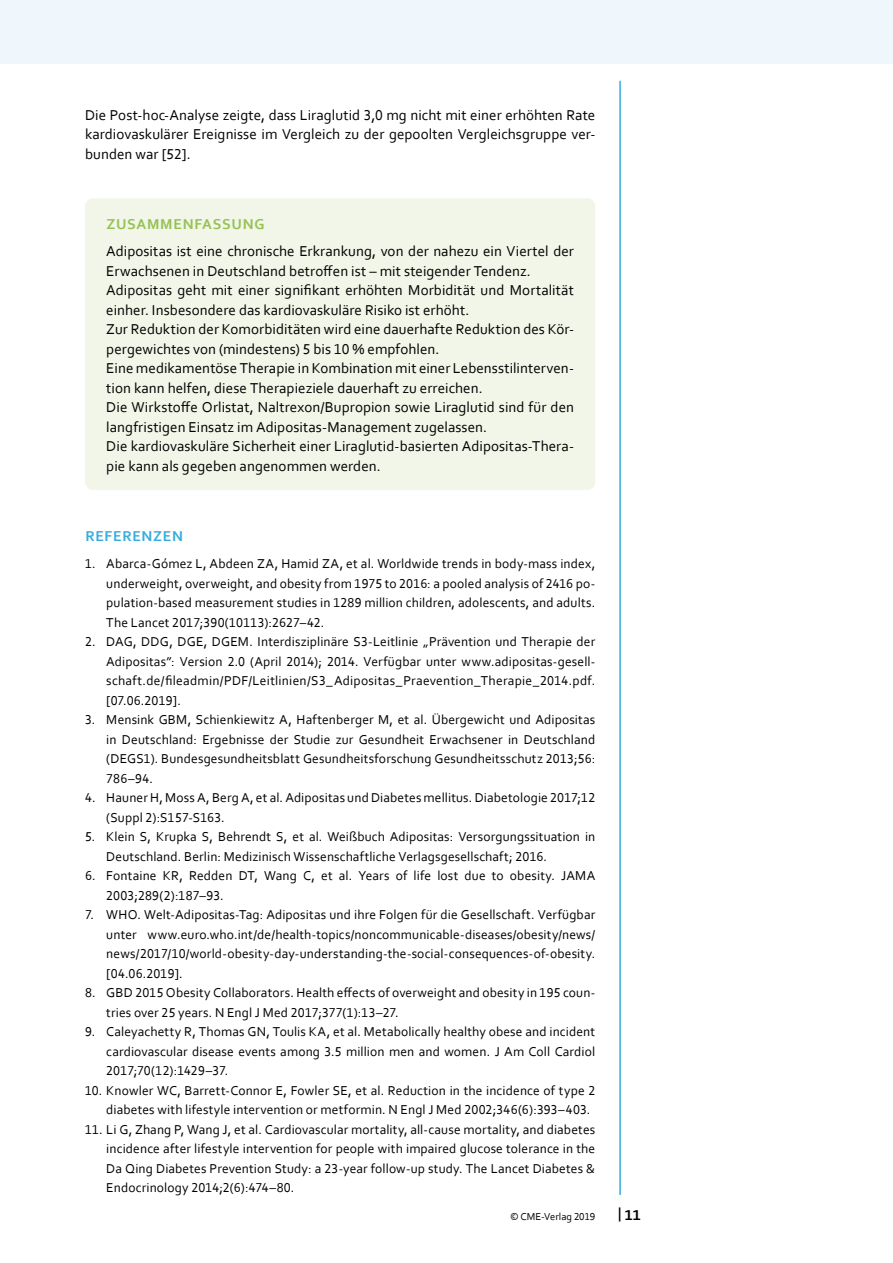
<style>
.page{position:relative;width:893px;height:1263px;background:#fff}
.page>*{position:absolute;margin:0;border:0;box-sizing:border-box;transform-origin:0 0}
.t1{font:15px/19.5px "Corbel";letter-spacing:.005em;color:#000;text-align:justify}
.t2{font:700 15px "Corbel";letter-spacing:.05em;color:#95c154}
.t3{font:700 15px "Corbel";letter-spacing:.045em;color:#36acde}
.t4{font:700 15px "Corbel";color:#000}
.t5{font:13.5px/19.5px "Corbel";letter-spacing:.01em;color:#000;text-align:justify}
.t6{font:10.5px "Corbel";color:#000}
</style>
<div class="page">
<div style="left:0;top:0;width:893px;height:64px;background:#f0f7fc"></div>
<hr style="left:619px;top:81px;width:2px;height:1114px;background:#36acde">
<div style="left:85px;top:198px;width:510px;height:292px;background:#f1f6e8;border-radius:9px"></div>
<p class="t1" style="left:85px;top:105px;width:512px">Die Post-hoc-Analyse zeigte, dass Liraglutid 3,0 mg nicht mit einer erhöhten Rate kardiovaskulärer Ereignisse im Vergleich zu der gepoolten Vergleichsgruppe ver&shy;bunden war [52].</p>
<p class="t2" style="left:107px;top:215px;width:159px">ZUSAMMENFASSUNG</p>
<p class="t1" style="left:106px;top:241px;width:469px;text-align:left">Adipositas ist eine chronische Erkrankung, von der nahezu ein Viertel der Erwachsenen in Deutschland betroffen ist – mit steigender Tendenz.<br>Adipositas geht mit einer signifikant erhöhten Morbidität und Mortalität einher. Insbesondere das kardiovaskuläre Risiko ist erhöht.<br>Zur Reduktion der Komorbiditäten wird eine dauerhafte Reduktion des Kör&shy;pergewichtes von (mindestens) 5 bis 10 % empfohlen.<br>Eine medikamentöse Therapie in Kombination mit einer Lebensstilinterven&shy;tion kann helfen, diese Therapieziele dauerhaft zu erreichen.<br>Die Wirkstoffe Orlistat, Naltrexon/Bupropion sowie Liraglutid sind für den langfristigen Einsatz im Adipositas-Management zugelassen.<br>Die kardiovaskuläre Sicherheit einer Liraglutid-basierten Adipositas-Thera&shy;pie kann als gegeben angenommen werden.</p>
<p class="t3" style="left:85px;top:527px;width:99px">REFERENZEN</p>
<p class="t5" style="left:106px;top:554px;width:490px;text-indent:-21px">1. Abarca-Gómez L, Abdeen ZA, Hamid ZA, et al. Worldwide trends in body-mass index, underweight, overweight, and obesity from 1975 to 2016: a pooled analysis of 2416 po&shy;pulation-based measurement studies in 1289 million children, adolescents, and adults.<br>The Lancet 2017;390(10113):2627–42.</p>
<p class="t5" style="left:106px;top:632px;width:490px;text-indent:-21px">2. DAG, DDG, DGE, DGEM. Interdisziplinäre S3-Leitlinie „Prävention und Therapie der Adipositas”: Version 2.0 (April 2014); 2014. Verfügbar unter www.adipositas-gesell&shy;schaft.de/fileadmin/PDF/Leitlinien/S3_Adipositas_Praevention_Therapie_2014.pdf. [07.06.2019].</p>
<p class="t5" style="left:106px;top:710px;width:490px;text-indent:-21px">3. Mensink GBM, Schienkiewitz A, Haftenberger M, et al. Übergewicht und Adipositas in Deutschland: Ergebnisse der Studie zur Gesundheit Erwachsener in Deutschland (DEGS1). Bundesgesundheitsblatt Gesundheitsforschung Gesundheitsschutz 2013;56:<br>786–94.</p>
<p class="t5" style="left:106px;top:788px;width:490px;text-indent:-21px">4. Hauner H, Moss A, Berg A, et al. Adipositas und Diabetes mellitus. Diabetologie 2017;12 (Suppl 2):S157-S163.</p>
<p class="t5" style="left:106px;top:827px;width:490px;text-indent:-21px">5. Klein S, Krupka S, Behrendt S, et al. Weißbuch Adipositas: Versorgungssituation in<br>Deutschland. Berlin: Medizinisch Wissenschaftliche Verlagsgesellschaft; 2016.</p>
<p class="t5" style="left:106px;top:866px;width:490px;text-indent:-21px">6. Fontaine KR, Redden DT, Wang C, et al. Years of life lost due to obesity. JAMA<br>2003;289(2):187–93.</p>
<p class="t5" style="left:106px;top:905px;width:490px;text-indent:-21px">7. WHO. Welt-Adipositas-Tag: Adipositas und ihre Folgen für die Gesellschaft. Verfügbar unter www.euro.who.int/de/health-topics/noncommunicable-diseases/obesity/news/ news/2017/10/world-obesity-day-understanding-the-social-consequences-of-obesity. [04.06.2019].</p>
<p class="t5" style="left:106px;top:983px;width:490px;text-indent:-21px">8. GBD 2015 Obesity Collaborators. Health effects of overweight and obesity in 195 coun&shy;tries over 25 years. N Engl J Med 2017;377(1):13–27.</p>
<p class="t5" style="left:106px;top:1022px;width:490px;text-indent:-21px">9. Caleyachetty R, Thomas GN, Toulis KA, et al. Metabolically healthy obese and incident cardiovascular disease events among 3.5 million men and women. J Am Coll Cardiol 2017;70(12):1429–37.</p>
<p class="t5" style="left:106px;top:1080px;width:491px;text-indent:-21px">10. Knowler WC, Barrett-Connor E, Fowler SE, et al. Reduction in the incidence of type 2 diabetes with lifestyle intervention or metformin. N Engl J Med 2002;346(6):393–403.</p>
<p class="t5" style="left:106px;top:1119px;width:490px;text-indent:-21px">11. Li G, Zhang P, Wang J, et al. Cardiovascular mortality, all-cause mortality, and diabetes incidence after lifestyle intervention for people with impaired glucose tolerance in the Da Qing Diabetes Prevention Study: a 23-year follow-up study. The Lancet Diabetes &amp; Endocrinology 2014;2(6):474–80.</p>
<p class="t4" style="left:618px;top:1204px;width:5px">|</p>
<p class="t6" style="left:510px;top:1210px;width:87px">© CME-Verlag 2019</p>
<p class="t4" style="left:625px;top:1206px;width:17px">11</p>
</div>
